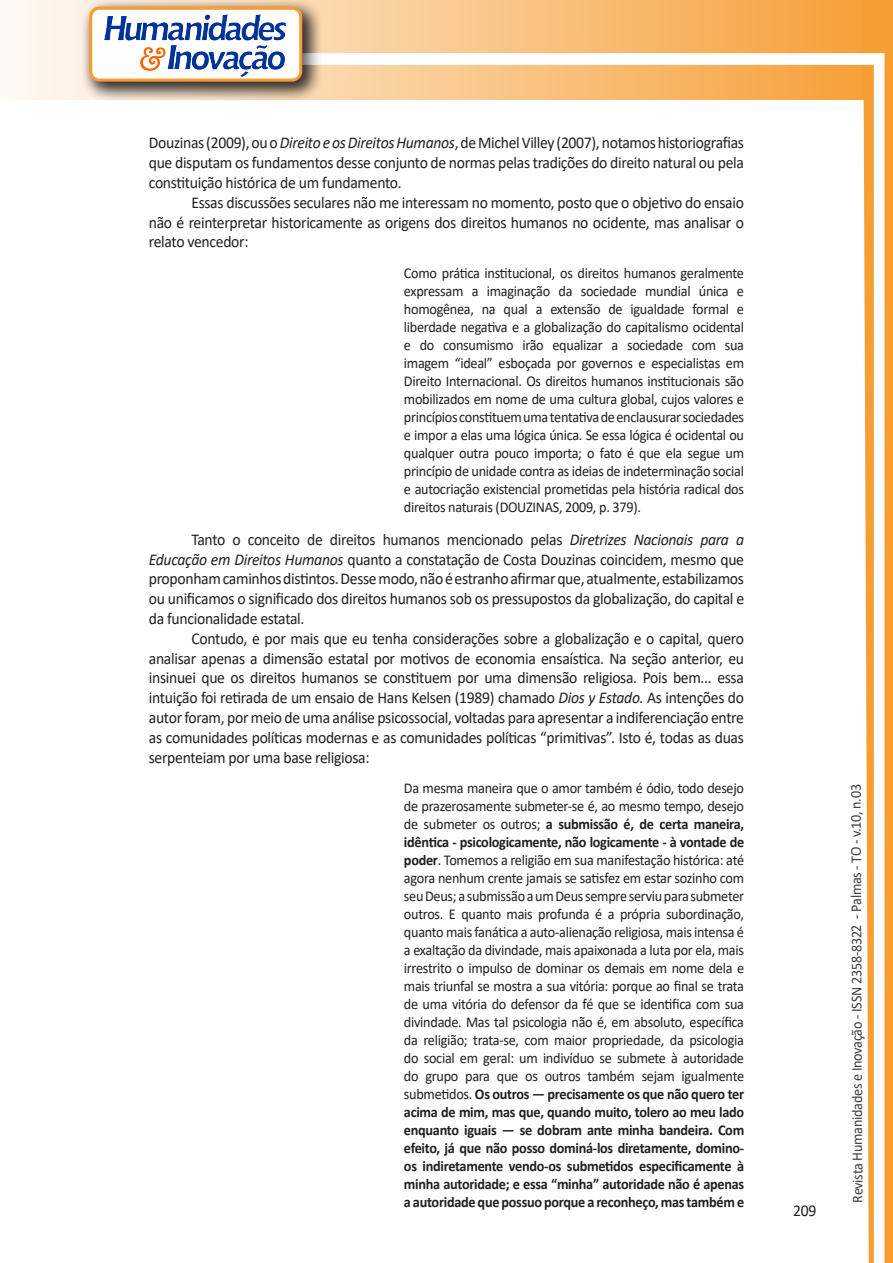
<style>
.page{position:relative;width:893px;height:1263px;background:#fff}
.page>*{position:absolute;margin:0;border:0;box-sizing:border-box;transform-origin:0 0}
.texto{font:16.5px/19.8px "Calibri";letter-spacing:-.02em;color:#231f20;text-align:justify;scale:.95 1}
.citacao{font:15px/18px "Calibri";letter-spacing:-.02em;color:#231f20;text-align:justify;scale:.95 1}
.t1{font:15px "Calibri";letter-spacing:-.025em;color:#3e3e3f;scale:.95 1}
.s1{font-style:italic}
.s2{font-weight:700}
</style>
<div class="page">
<svg style="left:5px;top:0;width:858px;height:100px;background:#f9c484"></svg>
<div style="left:302px;top:53px;width:582px;height:12px;background:#fff;border:2px solid #fff"></div>
<svg style="left:863px;top:0;width:30px;height:1263px"></svg>
<div style="left:81px;top:0;width:241px;height:102px;background:#231f20;opacity:.75"></div>
<div style="left:91px;top:8px;width:210px;height:72px;background:#fff;border-radius:9px"></div>
<img style="left:104px;top:14px;width:181px;height:62px">
<div style="left:89px;top:7px;width:213px;height:75px;border:3px solid #f69e34;border-radius:9px"></div>
<p class="texto" style="left:149px;top:133px;width:628px">Douzinas (2009), ou o <span class="s1">Direito e os Direitos Humanos</span>, de Michel Villey (2007), notamos historiografias que disputam os fundamentos desse conjunto de normas pelas tradições do direito natural ou pela constituição histórica de um fundamento.</p>
<p class="texto" style="left:149px;top:192px;width:628px;text-indent:43px">Essas discussões seculares não me interessam no momento, posto que o objetivo do ensaio não é reinterpretar historicamente as origens dos direitos humanos no ocidente, mas analisar o relato vencedor:</p>
<p class="citacao" style="left:404px;top:264px;width:360px">Como prática institucional, os direitos humanos geralmente expressam a imaginação da sociedade mundial única e homogênea, na qual a extensão de igualdade formal e liberdade negativa e a globalização do capitalismo ocidental e do consumismo irão equalizar a sociedade com sua imagem “ideal” esboçada por governos e especialistas em Direito Internacional. Os direitos humanos institucionais são mobilizados em nome de uma cultura global, cujos valores e princípios constituem uma tentativa de enclausurar sociedades e impor a elas uma lógica única. Se essa lógica é ocidental ou qualquer outra pouco importa; o fato é que ela segue um princípio de unidade contra as ideias de indeterminação social e autocriação existencial prometidas pela história radical dos direitos naturais (DOUZINAS, 2009, p. 379).</p>
<p class="texto" style="left:149px;top:529px;width:628px;text-indent:43px">Tanto o conceito de direitos humanos mencionado pelas <span class="s1">Diretrizes Nacionais para a Educação em Direitos Humanos</span> quanto a constatação de Costa Douzinas coincidem, mesmo que proponham caminhos distintos. Desse modo, não é estranho afirmar que, atualmente, estabilizamos ou unificamos o significado dos direitos humanos sob os pressupostos da globalização, do capital e da funcionalidade estatal.</p>
<p class="texto" style="left:149px;top:628px;width:628px;text-indent:43px">Contudo, e por mais que eu tenha considerações sobre a globalização e o capital, quero analisar apenas a dimensão estatal por motivos de economia ensaística. Na seção anterior, eu insinuei que os direitos humanos se constituem por uma dimensão religiosa. Pois bem... essa intuição foi retirada de um ensaio de Hans Kelsen (1989) chamado <span class="s1">Dios y Estado.</span> As intenções do autor foram, por meio de uma análise psicossocial, voltadas para apresentar a indiferenciação entre as comunidades políticas modernas e as comunidades políticas “primitivas”. Isto é, todas as duas serpenteiam por uma base religiosa:</p>
<p class="citacao" style="left:404px;top:779px;width:360px">Da mesma maneira que o amor também é ódio, todo desejo de prazerosamente submeter-se é, ao mesmo tempo, desejo de submeter os outros; <span class="s2">a submissão é, de certa maneira, idêntica - psicologicamente, não logicamente - à vontade de poder</span>. Tomemos a religião em sua manifestação histórica: até agora nenhum crente jamais se satisfez em estar sozinho com seu Deus; a submissão a um Deus sempre serviu para submeter outros. E quanto mais profunda é a própria subordinação, quanto mais fanática a auto-alienação religiosa, mais intensa é a exaltação da divindade, mais apaixonada a luta por ela, mais irrestrito o impulso de dominar os demais em nome dela e mais triunfal se mostra a sua vitória: porque ao final se trata de uma vitória do defensor da fé que se identifica com sua divindade. Mas tal psicologia não é, em absoluto, específica da religião; trata-se, com maior propriedade, da psicologia do social em geral: um indivíduo se submete à autoridade do grupo para que os outros também sejam igualmente submetidos. <span class="s2">Os outros — precisamente os que não quero ter acima de mim, mas que, quando muito, tolero ao meu lado enquanto iguais — se dobram ante minha bandeira. Com efeito, já que não posso dominá-los diretamente, domino&shy;os indiretamente vendo-os submetidos especificamente à minha autoridade; e essa “minha” autoridade não é apenas a autoridade que possuo porque a reconheço, mas também e</span></p>
<p class="texto" style="left:793px;top:1200px;width:26px">209</p>
<p class="t1" style="left:846px;top:1203px;width:442px;rotate:-90deg">Revista Humanidades e Inovação - ISSN 2358-8322 - Palmas - TO - v.10, n.03</p>
</div>
